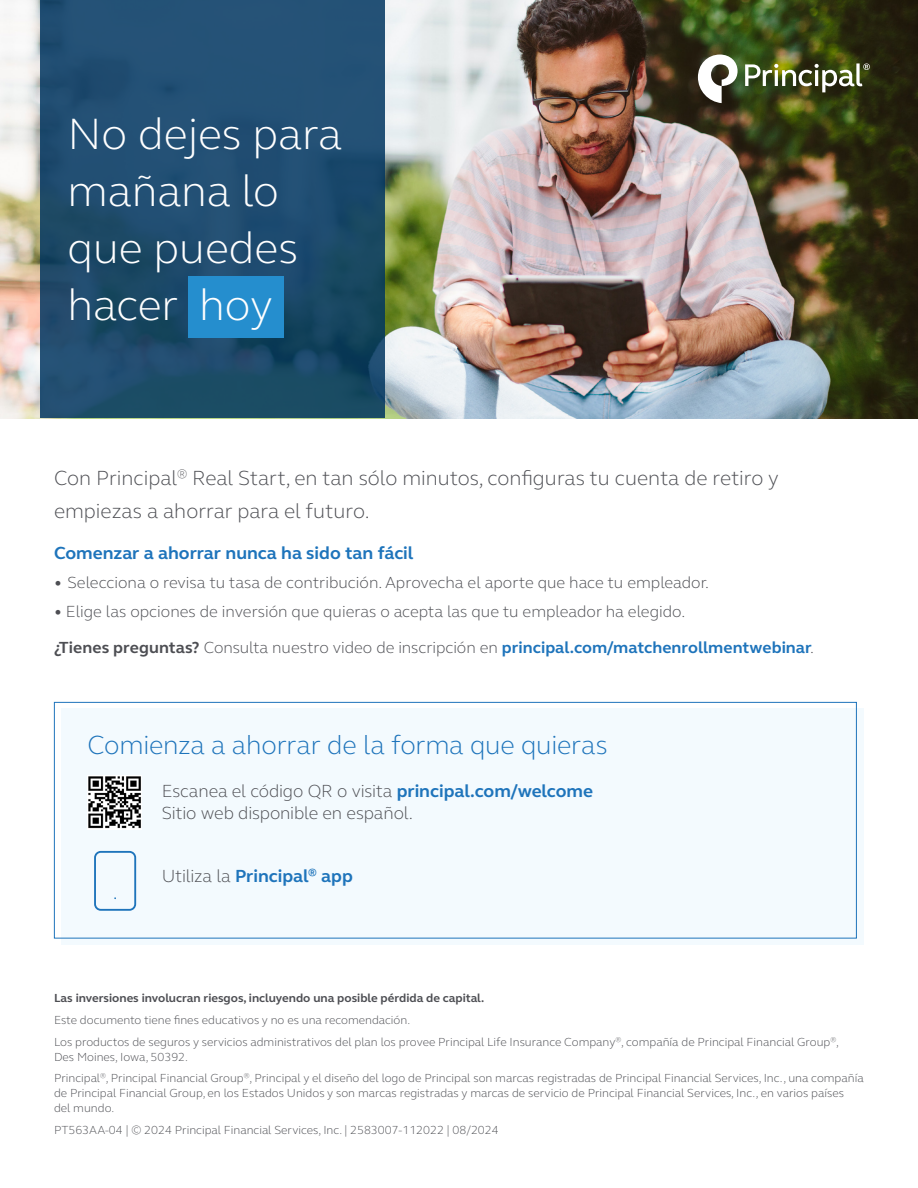
<style>
.page{position:relative;width:918px;height:1188px;background:#fff}
.page>*{position:absolute;margin:0;border:0;box-sizing:border-box;transform-origin:0 0}
.t1{font:300 45px/57px "FS Elliot Pro";color:#fff}
.t2{font:300 27px "FS Elliot Pro";letter-spacing:-.01em;color:#1e74bb}
.t3{font:300 21px/33px "FS Elliot Pro";color:#4d4e53}
.t4{font:300 18px/22.5px "FS Elliot Pro";letter-spacing:-.01em;color:#4d4e53}
.t5{font:700 18px "FS Elliot Pro";color:#1e74bb}
.t6{font:300 16.5px/36px "FS Elliot Pro";color:#4d4e53}
.t7{font:300 12px/21.8px "FS Elliot Pro";color:#4d4e53}
.t8{font:700 12px "FS Elliot Pro";color:#4d4e53}
.s1{font-weight:700}
.s2{font-weight:700;color:#1e74bb}
.s3{font-weight:300;color:#4d4e53}
</style>
<div class="page">
<img style="left:0;top:0;width:918px;height:418px">
<svg style="left:40px;top:0;width:345px;height:418px;background:#1f4c6e"></svg>
<div style="left:189px;top:276px;width:95px;height:62px;background:#258ece"></div>
<div style="left:61px;top:708px;width:803px;height:237px;background:#f3fafe"></div>
<div style="left:54px;top:702px;width:803px;height:237px;border:1px solid #1e74bb"></div>
<svg style="left:698px;top:55px;width:40px;height:48px"></svg>
<svg style="left:745px;top:63px;width:125px;height:29px"></svg>
<svg style="left:94px;top:850px;width:43px;height:61px"></svg>
<img style="left:87px;top:775px;width:54px;height:54px">
<h1 class="t1" style="left:68px;top:103px;width:276px">No dejes para mañana lo que puedes hacer hoy</h1>
<h3 class="t3" style="left:54px;top:461px;width:726px">Con Principal<sup>®</sup> Real Start, en tan sólo minutos, configuras tu cuenta de retiro y empiezas a ahorrar para el futuro.</h3>
<h3 class="t5" style="left:54px;top:540px;width:361px">Comenzar a ahorrar nunca ha sido tan fácil</h3>
<h3 class="t6" style="left:54px;top:564px;width:657px">• Selecciona o revisa tu tasa de contribución. Aprovecha el aporte que hace tu empleador.</h3>
<h3 class="t6" style="left:54px;top:593px;width:761px">• Elige las opciones de inversión que quieras o acepta las que tu empleador ha elegido.<br><span class="s1">¿Tienes preguntas?</span> Consulta nuestro video de inscripción en <span class="s2">principal.com/matchenrollmentwebinar</span>.</h3>
<h2 class="t2" style="left:87px;top:727px;width:522px">Comienza a ahorrar de la forma que quieras</h2>
<h3 class="t4" style="left:162px;top:779px;width:433px">Escanea el código QR o visita <span class="s2">principal.com/welcome<br></span>Sitio web disponible en español.</h3>
<h3 class="t5" style="left:162px;top:864px;width:193px"><span class="s3">Utiliza la</span> Principal<sup>®</sup> app</h3>
<p class="t8" style="left:54px;top:990px;width:432px">Las inversiones involucran riesgos, incluyendo una posible pérdida de capital.</p>
<p class="t7" style="left:54px;top:1008px;width:787px">Este documento tiene fines educativos y no es una recomendación.<br>Los productos de seguros y servicios administrativos del plan los provee Principal Life Insurance Company<sup>®</sup>, compañía de Principal Financial Group<sup>®</sup>,</p>
<p class="t7" style="left:54px;top:1045px;width:811px">Des Moines, Iowa, 50392.<br>Principal<sup>®</sup>, Principal Financial Group<sup>®</sup>, Principal y el diseño del logo de Principal son marcas registradas de Principal Financial Services, Inc., una compañía</p>
<p class="t7" style="left:54px;top:1085px;width:792px;line-height:15px">de Principal Financial Group, en los Estados Unidos y son marcas registradas y marcas de servicio de Principal Financial Services, Inc., en varios países del mundo.</p>
<p class="t7" style="left:54px;top:1119px;width:446px">PT563AA-04 | © 2024 Principal Financial Services, Inc. | 2583007-112022 | 08/2024</p>
</div>
